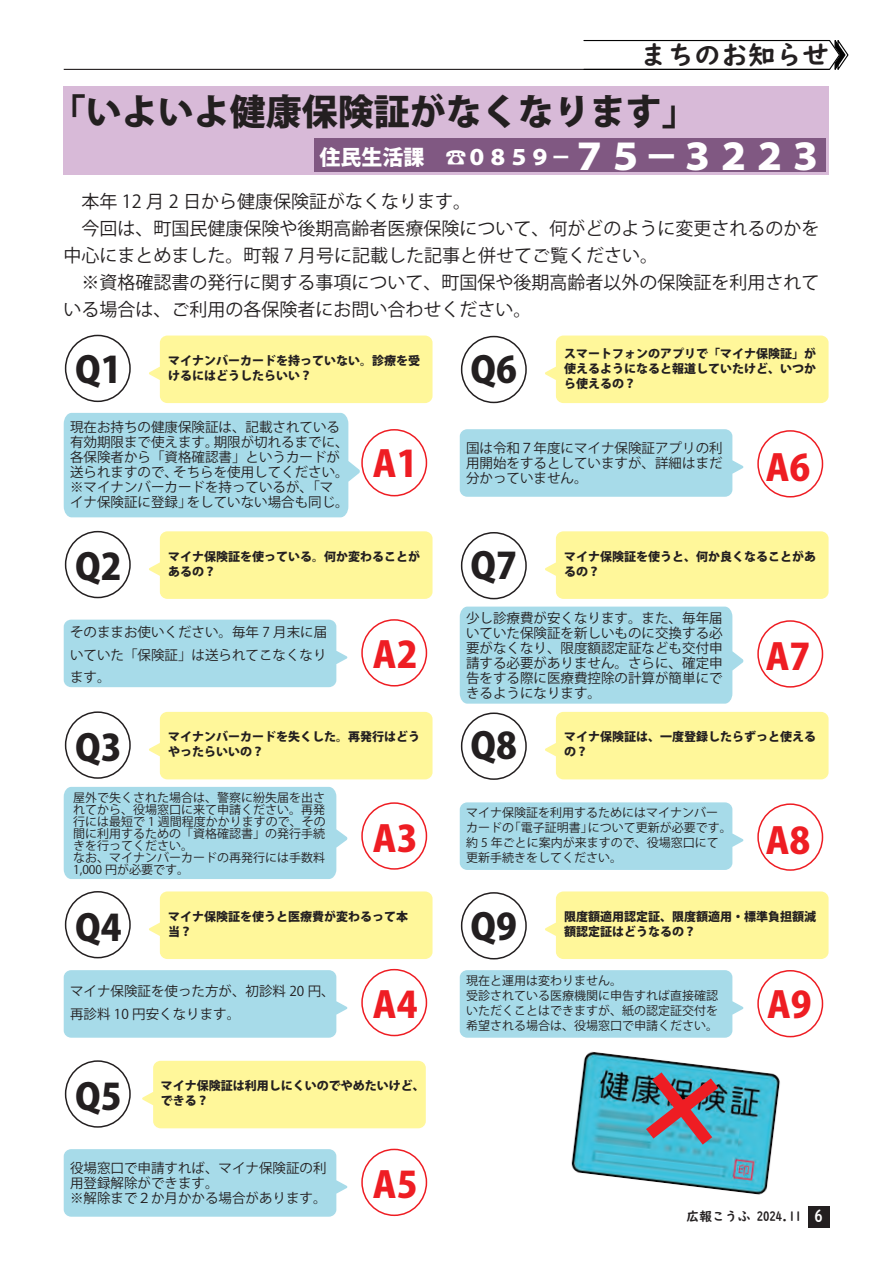
<style>
.page{position:relative;width:893px;height:1263px;background:#fff}
.page>*{position:absolute;margin:0;border:0;box-sizing:border-box;transform-origin:0 0}
.t1{font:800 36px "Koz Go Pr 6 N";color:#231f20}
.t2{font:800 36px "Koz Go Pr 6 N";color:#ee1d23}
.t3{font:27px "UD Digi Kyokasho N B";color:#231f20}
.t4{font:800 21px "Koz Go Pr 6 N";color:#fff}
.t5{font:18px/27px "Koz Go Pr 6 N";color:#231f20}
.t6{font:13.5px/15px "Koz Go Pr 6 N";color:#231f20}
.t7{font:12.75px "UD Digi Kyokasho N B";color:#231f20}
.t8{font:12px/12px "Koz Go Pr 6 N";color:#231f20}
.t9{font:800 12px/15px "Koz Go Pr 6 N";color:#231f20}
.s1{font-size:36px}
.s2{font-size:16.5px;color:#fff}
</style>
<div class="page">
<div style="left:808px;top:1206px;width:21px;height:22px;background:#231f20"></div>
<hr style="left:64px;top:69px;width:765px;height:1px;background:#231f20">
<svg style="left:583px;top:40px;width:266px;height:30px"></svg>
<div style="left:63px;top:87px;width:766px;height:88px;background:#d8bad8"></div>
<div style="left:314px;top:138px;width:511px;height:34px;background:#805882"></div>
<img style="left:571px;top:1051px;width:209px;height:144px">
<div style="left:149px;top:531px;width:283px;height:68px;background:#fff79a"></div>
<div style="left:64px;top:620px;width:284px;height:67px;background:#a7dbe9"></div>
<div style="left:149px;top:335px;width:283px;height:68px;background:#fff79a"></div>
<div style="left:64px;top:413px;width:296px;height:104px;background:#a7dbe9"></div>
<div style="left:65px;top:335px;width:66px;height:67px;border:2px solid #231f20;border-radius:50%"></div>
<div style="left:361px;top:429px;width:66px;height:67px;border:2px solid #ee1d23;border-radius:50%"></div>
<div style="left:149px;top:712px;width:283px;height:67px;background:#fff79a"></div>
<div style="left:64px;top:787px;width:284px;height:92px;background:#a7dbe9"></div>
<div style="left:149px;top:891px;width:283px;height:68px;background:#fff79a"></div>
<div style="left:64px;top:970px;width:284px;height:68px;background:#a7dbe9"></div>
<div style="left:142px;top:1061px;width:284px;height:67px;background:#fff79a"></div>
<div style="left:64px;top:1149px;width:284px;height:68px;background:#a7dbe9"></div>
<div style="left:65px;top:531px;width:66px;height:67px;border:2px solid #231f20;border-radius:50%"></div>
<div style="left:361px;top:619px;width:66px;height:67px;border:2px solid #ee1d23;border-radius:50%"></div>
<div style="left:65px;top:711px;width:66px;height:68px;border:2px solid #231f20;border-radius:50%"></div>
<div style="left:361px;top:802px;width:66px;height:68px;border:2px solid #ee1d23;border-radius:50%"></div>
<div style="left:65px;top:891px;width:66px;height:67px;border:2px solid #231f20;border-radius:50%"></div>
<div style="left:361px;top:969px;width:66px;height:67px;border:2px solid #ee1d23;border-radius:50%"></div>
<div style="left:65px;top:1060px;width:66px;height:68px;border:2px solid #231f20;border-radius:50%"></div>
<div style="left:361px;top:1149px;width:66px;height:67px;border:2px solid #ee1d23;border-radius:50%"></div>
<div style="left:545px;top:531px;width:283px;height:68px;background:#fff79a"></div>
<div style="left:460px;top:607px;width:284px;height:97px;background:#a7dbe9"></div>
<div style="left:545px;top:335px;width:283px;height:68px;background:#fff79a"></div>
<div style="left:460px;top:429px;width:284px;height:68px;background:#a7dbe9"></div>
<div style="left:461px;top:336px;width:66px;height:67px;border:2px solid #231f20;border-radius:50%"></div>
<div style="left:757px;top:430px;width:66px;height:67px;border:2px solid #ee1d23;border-radius:50%"></div>
<div style="left:545px;top:712px;width:283px;height:67px;background:#fff79a"></div>
<div style="left:460px;top:802px;width:284px;height:68px;background:#a7dbe9"></div>
<div style="left:545px;top:891px;width:283px;height:68px;background:#fff79a"></div>
<div style="left:460px;top:970px;width:284px;height:68px;background:#a7dbe9"></div>
<div style="left:461px;top:532px;width:66px;height:67px;border:2px solid #231f20;border-radius:50%"></div>
<div style="left:757px;top:620px;width:66px;height:68px;border:2px solid #ee1d23;border-radius:50%"></div>
<div style="left:461px;top:712px;width:66px;height:68px;border:2px solid #231f20;border-radius:50%"></div>
<div style="left:757px;top:803px;width:66px;height:68px;border:2px solid #ee1d23;border-radius:50%"></div>
<div style="left:461px;top:892px;width:66px;height:67px;border:2px solid #231f20;border-radius:50%"></div>
<div style="left:757px;top:970px;width:66px;height:67px;border:2px solid #ee1d23;border-radius:50%"></div>
<svg style="left:645px;top:1070px;width:74px;height:76px;background:#3da4b9"></svg>
<h2 class="t3" style="left:640px;top:39px;width:190px">まちのお知らせ</h2>
<h1 class="t1" style="left:50px;top:92px;width:650px">「いよいよ健康保険証がなくなります」</h1>
<h3 class="t4" style="left:319px;top:145px;width:505px">住民生活課　☎０８５９－<span class="s1">７５－３２２３</span></h3>
<h3 class="t5" style="left:63px;top:189px;width:758px">　本年 12 月 2 日から健康保険証がなくなります。<br>　今回は、町国民健康保険や後期高齢者医療保険について、何がどのように変更されるのかを中心にまとめました。町報 7 月号に記載した記事と併せてご覧ください。<br>　※資格確認書の発行に関する事項について、町国保や後期高齢者以外の保険証を利用されている場合は、ご利用の各保険者にお問い合わせください。</h3>
<h1 class="t1" style="left:75px;top:350px;width:48px">Q1</h1>
<p class="t9" style="left:168px;top:353px;width:253px">マイナンバーカードを持っていない。診療を受けるにはどうしたらいい？</p>
<p class="t6" style="left:70px;top:420px;width:280px">現在お持ちの健康保険証は、記載されている有効期限まで使えます。期限が切れるまでに、各保険者から「資格確認書」というカードが送られますので、そちらを使用してください。※マイナンバーカードを持っているが、「マイナ保険証に登録」をしていない場合も同じ。</p>
<h1 class="t2" style="left:373px;top:443px;width:46px">A1</h1>
<h1 class="t1" style="left:75px;top:546px;width:48px">Q2</h1>
<p class="t9" style="left:168px;top:549px;width:253px">マイナ保険証を使っている。何か変わることがあるの？</p>
<p class="t6" style="left:70px;top:621px;width:259px;line-height:22.5px;text-align:justify">そのままお使いください。毎年 7 月末に届いていた「保険証」は送られてこなくなります。</p>
<h1 class="t2" style="left:373px;top:634px;width:46px">A2</h1>
<h1 class="t1" style="left:75px;top:728px;width:48px">Q3</h1>
<p class="t9" style="left:168px;top:730px;width:253px">マイナンバーカードを失くした。再発行はどうやったらいいの？</p>
<p class="t8" style="left:73px;top:792px;width:254px">屋外で失くされた場合は、警察に紛失届を出されてから、役場窓口に来て申請ください。再発行には最短で 1 週間程度かかりますので、その間に利用するための「資格確認書」の発行手続きを行ってください。<br>なお、マイナンバーカードの再発行には手数料<br>1,000 円が必要です。</p>
<h1 class="t2" style="left:373px;top:818px;width:46px">A3</h1>
<h1 class="t1" style="left:75px;top:907px;width:48px">Q4</h1>
<p class="t9" style="left:168px;top:909px;width:241px">マイナ保険証を使うと医療費が変わるって本当？</p>
<p class="t6" style="left:70px;top:980px;width:266px;line-height:22.5px">マイナ保険証を使った方が、初診料 20 円、再診料 10 円安くなります。</p>
<h1 class="t2" style="left:373px;top:985px;width:46px">A4</h1>
<h1 class="t1" style="left:75px;top:1077px;width:48px">Q5</h1>
<p class="t9" style="left:161px;top:1078px;width:266px">マイナ保険証は利用しにくいのでやめたいけど、できる？</p>
<p class="t6" style="left:70px;top:1160px;width:258px">役場窓口で申請すれば、マイナ保険証の利用登録解除ができます。<br>※解除まで２か月かかる場合があります。</p>
<h1 class="t2" style="left:373px;top:1165px;width:46px">A5</h1>
<h1 class="t1" style="left:470px;top:349px;width:48px">Q6</h1>
<p class="t9" style="left:564px;top:346px;width:254px;text-align:justify">スマートフォンのアプリで「マイナ保険証」が使えるようになると報道していたけど、いつから使えるの？</p>
<p class="t6" style="left:466px;top:441px;width:258px;text-align:justify">国は令和７年度にマイナ保険証アプリの利用開始をするとしていますが、詳細はまだ分かっていません。</p>
<h1 class="t2" style="left:766px;top:447px;width:46px">A6</h1>
<h1 class="t1" style="left:470px;top:545px;width:48px">Q7</h1>
<p class="t9" style="left:564px;top:549px;width:254px">マイナ保険証を使うと、何か良くなることがあるの？</p>
<p class="t6" style="left:466px;top:611px;width:258px;text-align:justify">少し診療費が安くなります。また、毎年届いていた保険証を新しいものに交換する必要がなくなり、限度額認定証なども交付申請する必要がありません。さらに、確定申告をする際に医療費控除の計算が簡単にできるようになります。</p>
<h1 class="t2" style="left:766px;top:637px;width:46px">A7</h1>
<h1 class="t1" style="left:470px;top:726px;width:48px">Q8</h1>
<p class="t9" style="left:564px;top:730px;width:254px">マイナ保険証は、一度登録したらずっと使えるの？</p>
<p class="t8" style="left:466px;top:805px;width:267px;line-height:15px">マイナ保険証を利用するためにはマイナンバーカードの「電子証明書」について更新が必要です。約 5 年ごとに案内が来ますので、役場窓口にて更新手続きをしてください。</p>
<h1 class="t2" style="left:766px;top:820px;width:46px">A8</h1>
<h1 class="t1" style="left:470px;top:906px;width:48px">Q9</h1>
<p class="t9" style="left:564px;top:909px;width:254px">限度額適用認定証、限度額適用・標準負担額減額認定証はどうなるの？</p>
<p class="t8" style="left:466px;top:973px;width:253px;line-height:15px">現在と運用は変わりません。<br>受診されている医療機関に申告すれば直接確認いただくことはできますが、紙の認定証交付を希望される場合は、役場窓口で申請ください。</p>
<h1 class="t2" style="left:767px;top:985px;width:46px">A9</h1>
<p class="t7" style="left:687px;top:1208px;width:138px">広報こうふ 2024.11 <span class="s2">6</span></p>
</div>
